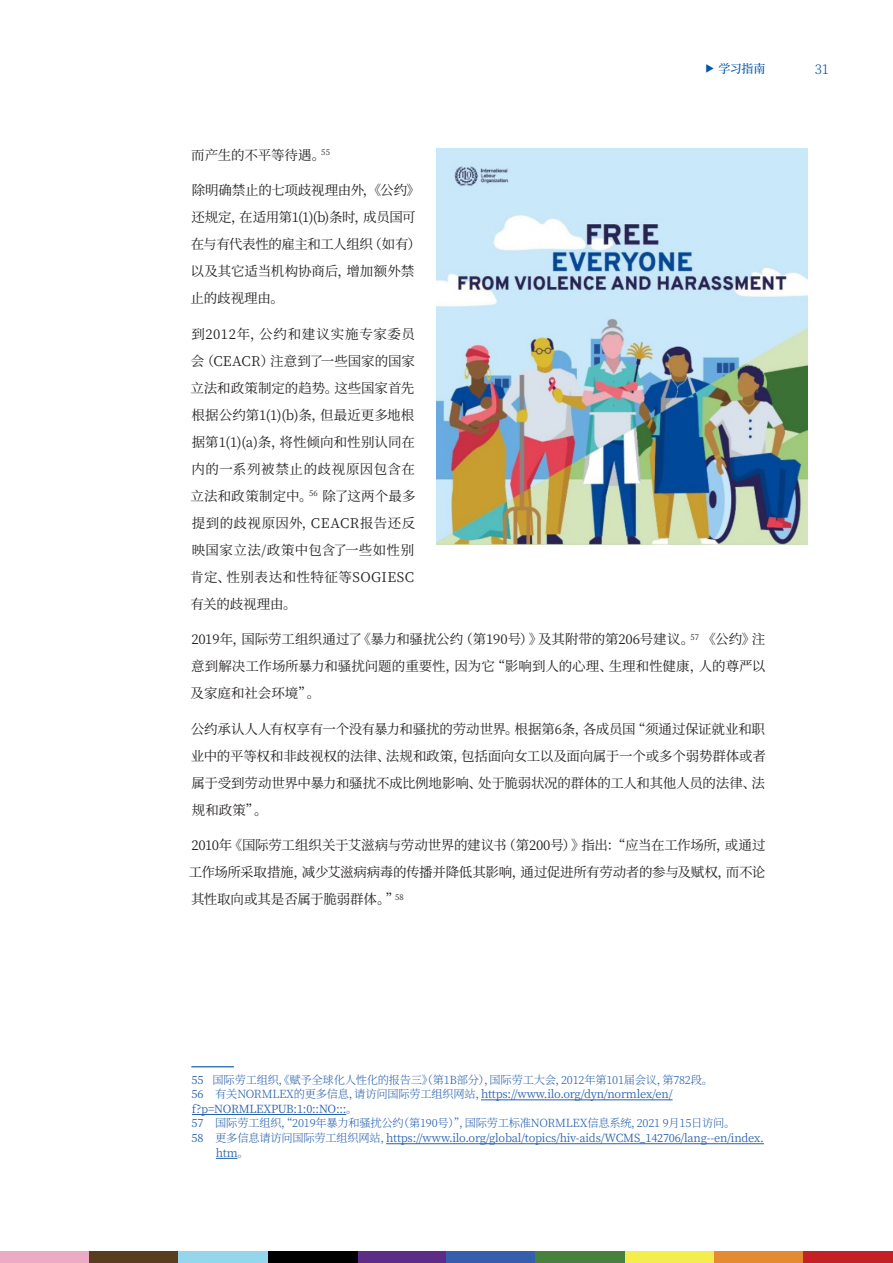
<style>
.page{position:relative;width:893px;height:1263px;background:#fff}
.page>*{position:absolute;margin:0;border:0;box-sizing:border-box;transform-origin:0 0}
.Body_text_black{font:13.5px/27px "Source Han Serif CN";letter-spacing:-.005em;color:#231f20;text-align:justify}
.Body_text_black-2{font:13.5px/27px "Source Han Serif CN";letter-spacing:.015em;color:#231f20}
.t1{font:300 13.5px "Source Han Serif CN";color:#0154a6}
.t2{font:500 12px "Source Han Serif CN";color:#0154a6}
.Notes{font:11.25px/14.7px "Source Han Serif CN";letter-spacing:-.02em;color:#265fac}
.Notes-2{font:300 11.25px "Source Han Serif CN";letter-spacing:-.02em;color:#265fac}
.s1{font-weight:400}
.s2{font-weight:300}
</style>
<div class="page">
<div style="left:357px;top:1251px;width:89px;height:12px;background:#5d2c87"></div>
<div style="left:0;top:1251px;width:89px;height:12px;background:#ebabc4"></div>
<div style="left:446px;top:1251px;width:90px;height:12px;background:#355fac"></div>
<div style="left:89px;top:1251px;width:90px;height:12px;background:#593d1f"></div>
<div style="left:536px;top:1251px;width:89px;height:12px;background:#48813e"></div>
<div style="left:179px;top:1251px;width:89px;height:12px;background:#96d6ed"></div>
<div style="left:625px;top:1251px;width:89px;height:12px;background:#f3ed4e"></div>
<div style="left:268px;top:1251px;width:89px;height:12px;background:#000"></div>
<div style="left:714px;top:1251px;width:90px;height:12px;background:#e48a30"></div>
<div style="left:804px;top:1251px;width:89px;height:12px;background:#c42026"></div>
<hr style="left:191px;top:1066px;width:43px;height:1px;background:#0154a6">
<hr style="left:481px;top:1099px;width:192px;height:1px;background:#265fac">
<hr style="left:192px;top:1114px;width:154px;height:1px;background:#265fac">
<hr style="left:386px;top:1143px;width:378px;height:1px;background:#265fac">
<svg style="left:216px;top:1158px;width:21px;height:1px"></svg>
<img style="left:436px;top:149px;width:372px;height:395px">
<p class="t2" style="left:718px;top:61px;width:49px">学习指南</p>
<p class="t1" style="left:815px;top:61px;width:16px">31</p>
<p class="Body_text_black" style="left:191px;top:142px;width:140px">而产生的不平等待遇。<sup>55</sup></p>
<p class="Body_text_black" style="left:190px;top:177px;width:232px;text-align:left">除明确禁止的七项歧视理由外，《公约》还规定，在适用第1(1)(b)条时，成员国可在与有代表性的雇主和工人组织（如有）以及其它适当机构协商后，增加额外禁止的歧视理由。</p>
<p class="Body_text_black-2" style="left:190px;top:321px;width:227px">到2012年，公约和建议实施专家委员会（CEACR）注意到了一些国家的国家立法和政策制定的趋势。这些国家首先根据公约第1(1)(b)条，但最近更多地根据第1(1)(a)条，将性倾向和性别认同在内的一系列被禁止的歧视原因包含在立法和政策制定中。<sup>56</sup> 除了这两个最多提到的歧视原因外，CEACR报告还反映国家立法/政策中包含了一些如性别肯定、性别表达和性特征等SOGIESC有关的歧视理由。</p>
<p class="Body_text_black" style="left:191px;top:626px;width:576px">2019年，国际劳工组织通过了《暴力和骚扰公约（第190号）》及其附带的第206号建议。<sup>57</sup> 《公约》注意到解决工作场所暴力和骚扰问题的重要性，因为它“影响到人的心理、生理和性健康，人的尊严以及家庭和社会环境”。</p>
<p class="Body_text_black" style="left:191px;top:716px;width:577px">公约承认人人有权享有一个没有暴力和骚扰的劳动世界。根据第6条，各成员国“须通过保证就业和职业中的平等权和非歧视权的法律、法规和政策，包括面向女工以及面向属于一个或多个弱势群体或者属于受到劳动世界中暴力和骚扰不成比例地影响、处于脆弱状况的群体的工人和其他人员的法律、法规和政策”。</p>
<p class="Body_text_black" style="left:189px;top:832px;width:578px">2010年《国际劳工组织关于艾滋病与劳动世界的建议书（第200号）》指出：“应当在工作场所，或通过工作场所采取措施，减少艾滋病病毒的传播并降低其影响，通过促进所有劳动者的参与及赋权，而不论其性取向或其是否属于脆弱群体。”<sup>58</sup></p>
<p class="Notes-2" style="left:192px;top:1073px;width:523px"><span class="s1">55</span> 国际劳工组织，《赋予全球化人性化的报告三》（第1B部分），国际劳工大会，2012年第101届会议，第782段。</p>
<p class="Notes" style="left:192px;top:1087px;width:482px">56 <span class="s2">有关NORMLEX的更多信息，请访问国际劳工组织网站，</span>https://www.ilo.org/dyn/normlex/en/ f?p=NORMLEXPUB:1:0::NO:::<span class="s2">。</span></p>
<p class="Notes-2" style="left:192px;top:1117px;width:545px"><span class="s1">57</span> 国际劳工组织，“2019年暴力和骚扰公约（第190号）”，国际劳工标准NORMLEX信息系统，2021 9月15日访问。</p>
<p class="Notes" style="left:216px;top:1131px;width:550px;text-indent:-24px">58 <span class="s2">更多信息请访问国际劳工组织网站，</span>https://www.ilo.org/global/topics/hiv-aids/WCMS_142706/lang--en/index. htm<span class="s2">。</span></p>
</div>
